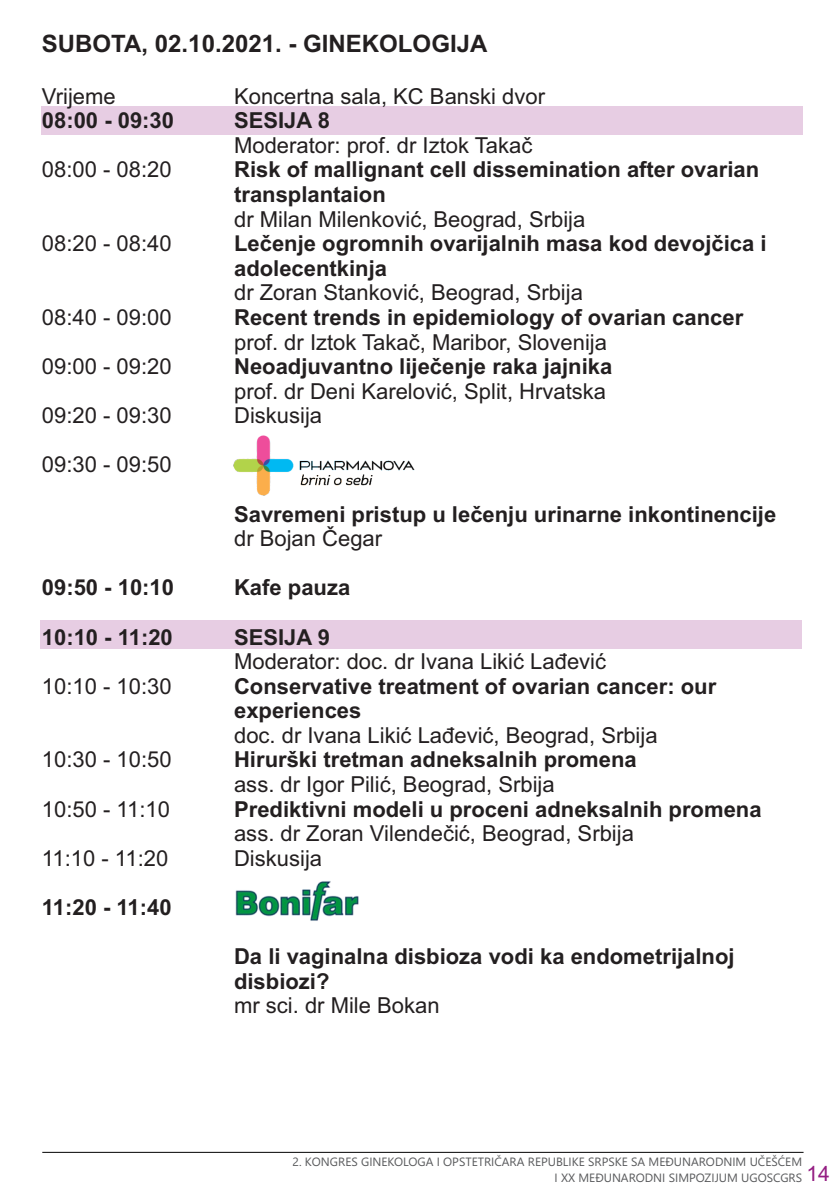
<style>
.page{position:relative;width:840px;height:1191px;background:#fff}
.page>*{position:absolute;margin:0;border:0;box-sizing:border-box;transform-origin:0 0}
.t1{font:700 24px "Arial";color:#231f20}
.t2{font:22px "Arial";color:#231f20}
.t3{font:700 22px/24.6px "Arial";color:#231f20}
.t4{font:12px/16px "Segoe UI";color:#58595b}
.s1{font-family:"Arial";font-size:21px;color:#941d82}
</style>
<div class="page">
<div style="left:41px;top:620px;width:760px;height:28px;background:#e7cde3"></div>
<div style="left:41px;top:106px;width:761px;height:29px;background:#e7cde3"></div>
<hr style="left:42px;top:1152px;width:761px;height:1px;background:#000">
<img style="left:233px;top:435px;width:182px;height:61px">
<img style="left:235px;top:881px;width:124px;height:40px">
<p class="t1" style="left:42px;top:34px;width:447px">SUBOTA, 02.10.2021. - GINEKOLOGIJA</p>
<p class="t2" style="left:42px;top:88px;width:75px">Vrijeme</p>
<p class="t2" style="left:234px;top:88px;width:312px">Koncertna sala, KC Banski dvor</p>
<p class="t3" style="left:42px;top:110px;width:134px">08:00 - 09:30</p>
<p class="t3" style="left:234px;top:110px;width:97px">SESIJA 8</p>
<p class="t2" style="left:234px;top:137px;width:299px">Moderator: prof. dr Iztok Takač</p>
<p class="t2" style="left:42px;top:161px;width:131px">08:00 - 08:20</p>
<p class="t3" style="left:234px;top:159px;width:526px">Risk of mallignant cell dissemination after ovarian transplantaion</p>
<p class="t2" style="left:234px;top:210px;width:352px">dr Milan Milenković, Beograd, Srbija</p>
<p class="t2" style="left:42px;top:235px;width:131px">08:20 - 08:40</p>
<p class="t3" style="left:234px;top:233px;width:533px">Lečenje ogromnih ovarijalnih masa kod devojčica i adolecentkinja</p>
<p class="t2" style="left:234px;top:284px;width:350px">dr Zoran Stanković, Beograd, Srbija</p>
<p class="t2" style="left:42px;top:309px;width:131px">08:40 - 09:00</p>
<p class="t3" style="left:234px;top:307px;width:510px">Recent trends in epidemiology of ovarian cancer</p>
<p class="t2" style="left:234px;top:333px;width:374px">prof. dr Iztok Takač, Maribor, Slovenija</p>
<p class="t2" style="left:42px;top:358px;width:131px">09:00 - 09:20</p>
<p class="t3" style="left:234px;top:356px;width:379px">Neoadjuvantno liječenje raka jajnika</p>
<p class="t2" style="left:234px;top:383px;width:373px">prof. dr Deni Karelović, Split, Hrvatska</p>
<p class="t2" style="left:42px;top:407px;width:131px">09:20 - 09:30</p>
<p class="t2" style="left:234px;top:407px;width:90px">Diskusija</p>
<p class="t2" style="left:42px;top:456px;width:131px">09:30 - 09:50</p>
<p class="t3" style="left:234px;top:503px;width:543px">Savremeni pristup u lečenju urinarne inkontinencije</p>
<p class="t2" style="left:234px;top:530px;width:149px">dr Bojan Čegar</p>
<p class="t3" style="left:42px;top:577px;width:134px">09:50 - 10:10</p>
<p class="t3" style="left:234px;top:577px;width:118px">Kafe pauza</p>
<p class="t3" style="left:42px;top:626px;width:132px">10:10 - 11:20</p>
<p class="t3" style="left:234px;top:626px;width:97px">SESIJA 9</p>
<p class="t2" style="left:234px;top:653px;width:373px">Moderator: doc. dr Ivana Likić Lađević</p>
<p class="t2" style="left:42px;top:677px;width:131px">10:10 - 10:30</p>
<p class="t3" style="left:234px;top:675px;width:483px">Conservative treatment of ovarian cancer: our experiences</p>
<p class="t2" style="left:234px;top:727px;width:425px">doc. dr Ivana Likić Lađević, Beograd, Srbija</p>
<p class="t2" style="left:42px;top:751px;width:131px">10:30 - 10:50</p>
<p class="t3" style="left:234px;top:749px;width:404px">Hirurški tretman adneksalnih promena</p>
<p class="t2" style="left:234px;top:776px;width:322px">ass. dr Igor Pilić, Beograd, Srbija</p>
<p class="t2" style="left:42px;top:800px;width:130px">10:50 - 11:10</p>
<p class="t3" style="left:234px;top:798px;width:528px">Prediktivni modeli u proceni adneksalnih promena</p>
<p class="t2" style="left:234px;top:825px;width:401px">ass. dr Zoran Vilendečić, Beograd, Srbija</p>
<p class="t2" style="left:42px;top:849px;width:128px">11:10 - 11:20</p>
<p class="t2" style="left:234px;top:849px;width:89px">Diskusija</p>
<p class="t3" style="left:42px;top:897px;width:131px">11:20 - 11:40</p>
<p class="t3" style="left:234px;top:946px;width:502px">Da li vaginalna disbioza vodi ka endometrijalnoj disbiozi?</p>
<p class="t2" style="left:234px;top:997px;width:207px">mr sci. dr Mile Bokan</p>
<p class="t4" style="left:554px;top:1155px;width:277px;text-indent:-262px">2. KONGRES GINEKOLOGA I OPSTETRIČARA REPUBLIKE SRPSKE SA MEĐUNARODNIM UČEŠĆEM<br>I XX MEĐUNARODNI SIMPOZIJUM UGOSCGRS <span class="s1">14</span></p>
</div>
